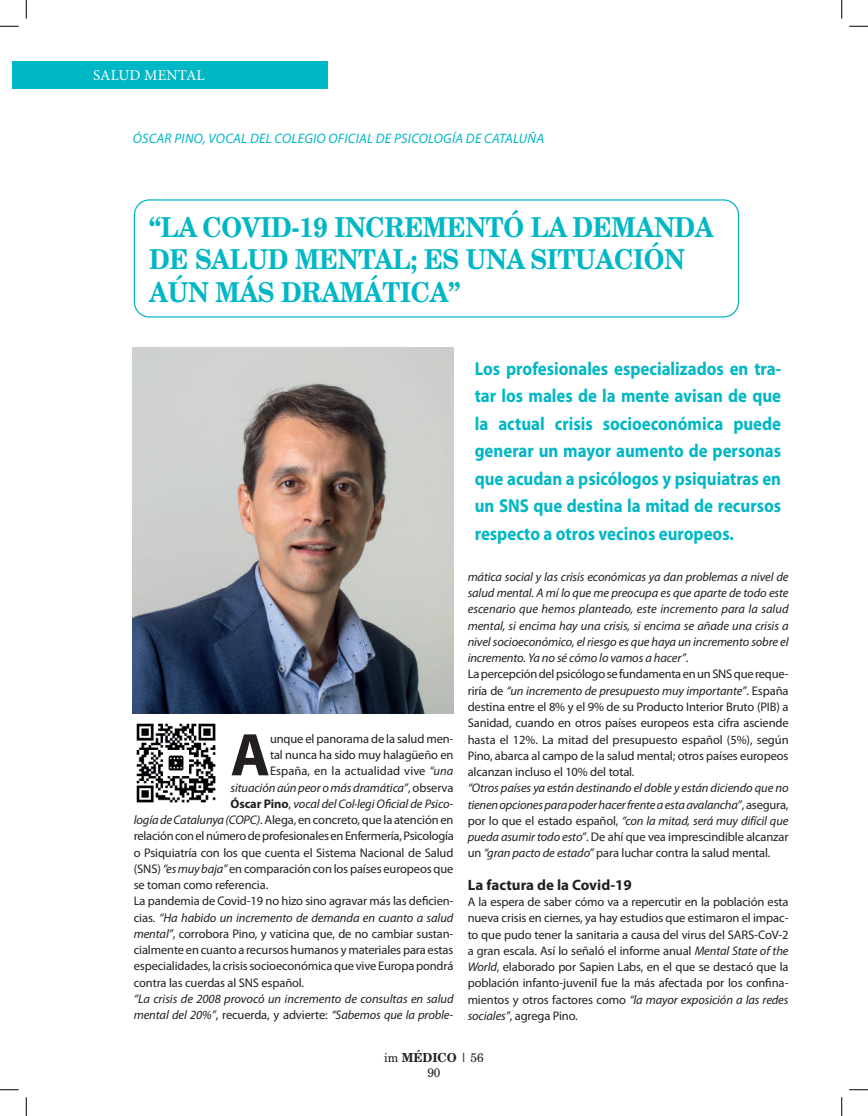
<style>
.page{position:relative;width:868px;height:1116px;background:#fff}
.page>*{position:absolute;margin:0;border:0;box-sizing:border-box;transform-origin:0 0}
.t1{font:700 60.75px "Myriad Pro";color:#231f20}
.t2{font:700 27.5px/32.5px "New Brunswick";letter-spacing:-.01em;color:#00b7c5;scale:.9 1}
.t3{font:700 18.75px/27.5px "Myriad Pro";color:#00b7c5;text-align:justify;scale:.9 1}
.t4{font:700 15px "Myriad Pro";color:#231f20}
.t5{font:15px "Minion Pro";letter-spacing:.01em;color:#fff}
.t6{font:italic 13.75px "Myriad Pro";letter-spacing:.02em;color:#00b7c5}
.t7{font:italic 12.5px/16.2px "Myriad Pro";letter-spacing:-.01em;color:#231f20}
.t8{font:12.5px/16.2px "Myriad Pro";letter-spacing:-.01em;color:#231f20;text-align:justify}
.t9{font:12.5px/15px "New Brunswick";color:#231f20;text-align:center;scale:.95 1}
.s1{font-style:italic}
.s2{font-style:normal}
.s3{font-weight:700;font-style:normal}
.s4{font-weight:700}
</style>
<div class="page">
<div style="left:12px;top:61px;width:316px;height:27px;background:#00b7c5"></div>
<div style="left:134px;top:199px;width:605px;height:118px;border:1px solid #00b7c5;border-radius:15px"></div>
<img style="left:133px;top:347px;width:320px;height:366px">
<img style="left:136px;top:723px;width:80px;height:80px">
<svg style="left:0;top:25px;width:19px;height:2px"></svg>
<svg style="left:849px;top:25px;width:18px;height:2px"></svg>
<svg style="left:0;top:1089px;width:19px;height:1px"></svg>
<svg style="left:849px;top:1089px;width:18px;height:1px"></svg>
<svg style="left:25px;top:0;width:2px;height:19px"></svg>
<svg style="left:25px;top:1097px;width:2px;height:18px"></svg>
<svg style="left:841px;top:0;width:1px;height:19px"></svg>
<svg style="left:841px;top:1097px;width:1px;height:18px"></svg>
<p class="t5" style="left:93px;top:65px;width:113px">SALUD MENTAL</p>
<p class="t6" style="left:133px;top:130px;width:413px">ÓSCAR PINO, VOCAL DEL COLEGIO OFICIAL DE PSICOLOGÍA DE CATALUÑA</p>
<h2 class="t2" style="left:149px;top:210px;width:628px">“LA COVID-19 INCREMENTÓ LA DEMANDA<br>DE SALUD MENTAL; ES UNA SITUACIÓN<br>AÚN MÁS DRAMÁTICA”</h2>
<h1 class="t1" style="left:230px;top:715px;width:41px">A</h1>
<p class="t8" style="left:270px;top:730px;width:185px">unque el panorama de la salud men-</p>
<p class="t8" style="left:270px;top:746px;width:185px">tal nunca ha sido muy halagüeño en</p>
<p class="t8" style="left:270px;top:762px;width:185px">España, en la actualidad vive <span class="s1">“una</span></p>
<p class="t7" style="left:230px;top:779px;width:224px">situación aún peor o más dramática”<span class="s2">, observa</span></p>
<p class="t7" style="left:230px;top:795px;width:224px"><span class="s3">Óscar Pino</span><span class="s2">,</span> vocal del Col·legi Oficial de Psico-</p>
<p class="t8" style="left:134px;top:811px;width:321px"><span class="s1">logía de Catalunya (COPC)</span>. Alega, en concreto, que la atención en</p>
<p class="t8" style="left:134px;top:827px;width:321px">relación con el número de profesionales en Enfermería, Psicología</p>
<p class="t8" style="left:134px;top:844px;width:321px">o Psiquiatría con los que cuenta el Sistema Nacional de Salud</p>
<p class="t8" style="left:134px;top:860px;width:321px">(SNS) <span class="s1">“es muy baja”</span> en comparación con los países europeos que</p>
<p class="t8" style="left:134px;top:876px;width:136px">se toman como referencia.</p>
<p class="t8" style="left:134px;top:892px;width:321px">La pandemia de Covid-19 no hizo sino agravar más las deficien-</p>
<p class="t7" style="left:134px;top:909px;width:321px"><span class="s2">cias.</span> “Ha habido un incremento de demanda en cuanto a salud</p>
<p class="t8" style="left:134px;top:925px;width:321px"><span class="s1">mental”</span>, corrobora Pino, y vaticina que, de no cambiar sustan-</p>
<p class="t8" style="left:134px;top:941px;width:321px">cialmente en cuanto a recursos humanos y materiales para estas</p>
<p class="t8" style="left:134px;top:957px;width:321px">especialidades, la crisis socioeconómica que vive Europa pondrá</p>
<p class="t8" style="left:134px;top:974px;width:172px">contra las cuerdas al SNS español.</p>
<p class="t7" style="left:134px;top:990px;width:321px">“La crisis de 2008 provocó un incremento de consultas en salud mental del 20%”<span class="s2">, recuerda, y advierte:</span> “Sabemos que la proble-</p>
<p class="t3" style="left:474px;top:354px;width:342px">Los profesionales especializados en tra&shy;tar los males de la mente avisan de que la actual crisis socioeconómica puede generar un mayor aumento de personas que acudan a psicólogos y psiquiatras en un SNS que destina la mitad de recursos respecto a otros vecinos europeos.</p>
<p class="t7" style="left:467px;top:568px;width:322px">mática social y las crisis económicas ya dan problemas a nivel de salud mental. A mí lo que me preocupa es que aparte de todo este escenario que hemos planteado, este incremento para la salud mental, si encima hay una crisis, si encima se añade una crisis a nivel socioeconómico, el riesgo es que haya un incremento sobre el incremento. Ya no sé cómo lo vamos a hacer”<span class="s2">.<br>La percepción del psicólogo se fundamenta en un SNS que reque&shy;riría de</span> “un incremento de presupuesto muy importante”<span class="s2">. España destina entre el 8% y el 9% de su Producto Interior Bruto (PIB) a Sanidad, cuando en otros países europeos esta cifra asciende hasta el 12%. La mitad del presupuesto español (5%), según Pino, abarca al campo de la salud mental; otros países europeos alcanzan incluso el 10% del total.</span></p>
<p class="t7" style="left:467px;top:779px;width:322px;text-align:justify">“Otros países ya están destinando el doble y están diciendo que no tienen opciones para poder hacer frente a esta avalancha”<span class="s2">, asegura, por lo que el estado español,</span> “con la mitad, será muy difícil que pueda asumir todo esto”<span class="s2">. De ahí que vea imprescindible alcanzar un</span> “gran pacto de estado” <span class="s2">para luchar contra la salud mental.</span></p>
<p class="t4" style="left:467px;top:875px;width:166px">La factura de la Covid-19</p>
<p class="t8" style="left:467px;top:893px;width:322px">A la espera de saber cómo va a repercutir en la población esta nueva crisis en ciernes, ya hay estudios que estimaron el impac&shy;to que pudo tener la sanitaria a causa del virus del SARS-CoV-2 a gran escala. Así lo señaló el informe anual <span class="s1">Mental State of the World</span>, elaborado por Sapien Labs, en el que se destacó que la población infanto-juvenil fue la más afectada por los confina&shy;mientos y otros factores como <span class="s1">“la mayor exposición a las redes sociales”</span>, agrega Pino.</p>
<p class="t9" style="left:384px;top:1049px;width:106px">im <span class="s4">MÉDICO</span> | 56<br>90</p>
</div>
